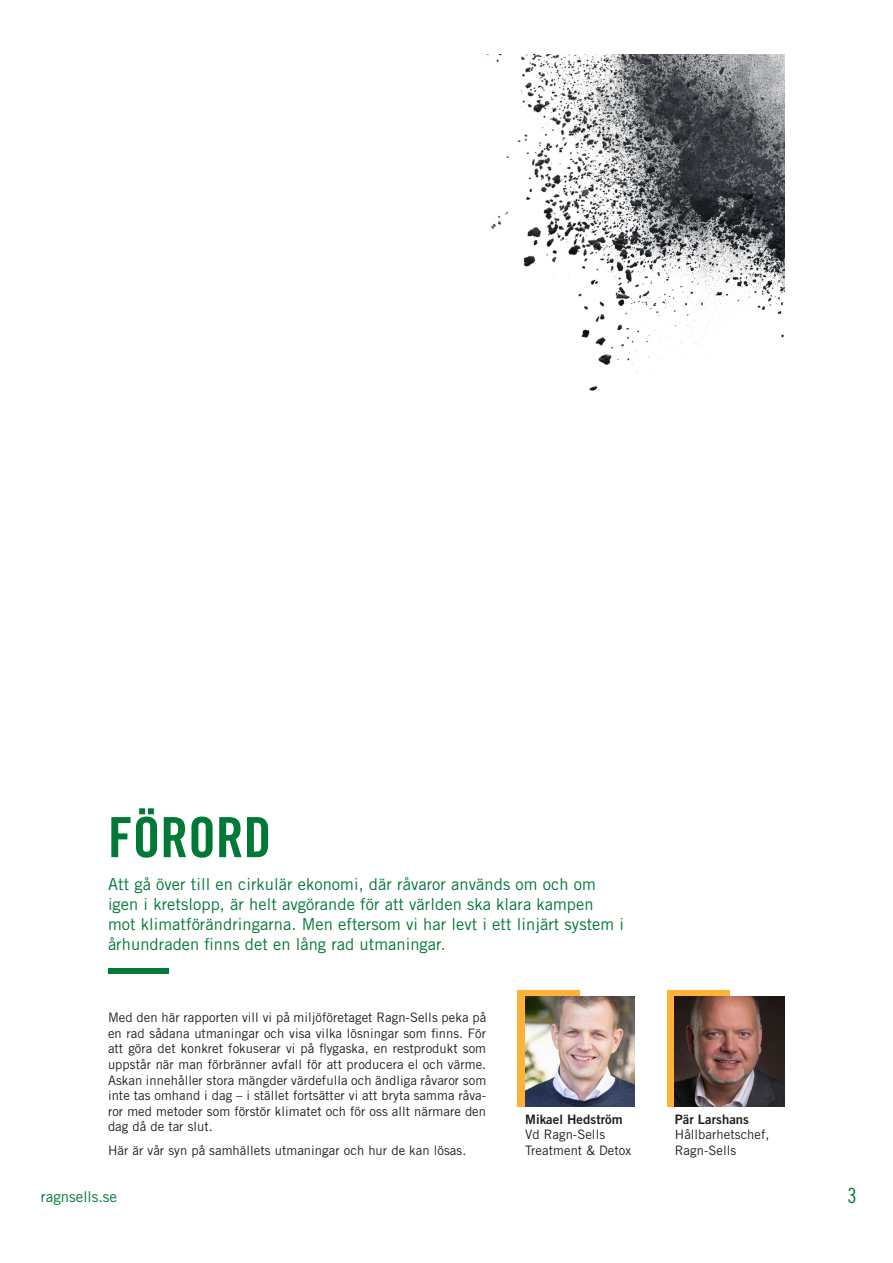
<style>
.page{position:relative;width:893px;height:1263px;background:#fff}
.page>*{position:absolute;margin:0;border:0;box-sizing:border-box;transform-origin:0 0}
.Rubrik_1{font:55.5px "Trade Gothic LT Std Bd Cn 20";color:#007836}
.t1{font:21px "Trade Gothic LT Std Cn 18";color:#007836}
.Ingress{font:16.5px/19.8px "Trade Gothic LT Std";letter-spacing:.005em;color:#007836}
.t2{font:15px "Trade Gothic LT Std";color:#007836}
.Brödtext{font:13.05px/15.6px "Trade Gothic LT Std";letter-spacing:.005em;color:#231f20;text-align:justify}
.t3{font:13.05px "Trade Gothic LT Std Bd 2";letter-spacing:.005em;color:#231f20}
.s1{font-family:"Trade Gothic LT Std Bd 2"}
</style>
<div class="page">
<div style="left:667px;top:990px;width:62px;height:116px;background:#ffb238"></div>
<div style="left:517px;top:990px;width:62px;height:116px;background:#ffb238"></div>
<img style="left:675px;top:997px;width:109px;height:109px">
<img style="left:525px;top:997px;width:109px;height:109px">
<img style="left:486px;top:54px;width:298px;height:337px">
<div style="left:108px;top:968px;width:60px;height:6px;background:#007836"></div>
<p class="Rubrik_1" style="left:108px;top:804px;width:165px">FÖRORD</p>
<p class="Ingress" style="left:108px;top:874px;width:518px">Att gå över till en cirkulär ekonomi, där råvaror används om och om igen i kretslopp, är helt avgörande för att världen ska klara kampen mot klimatförändringarna. Men eftersom vi har levt i ett linjärt system i århundraden finns det en lång rad utmaningar.</p>
<p class="Brödtext" style="left:108px;top:1009px;width:380px">Med den här rapporten vill vi på miljöföretaget Ragn-Sells peka på en rad sådana utmaningar och visa vilka lösningar som finns. För att göra det konkret fokuserar vi på flygaska, en restprodukt som uppstår när man förbränner avfall för att producera el och värme.<br>Askan innehåller stora mängder värdefulla och ändliga råvaror som inte tas omhand i dag – i stället fortsätter vi att bryta samma råva&shy;ror med metoder som förstör klimatet och för oss allt närmare den dag då de tar slut.</p>
<p class="Brödtext" style="left:108px;top:1142px;width:360px">Här är vår syn på samhällets utmaningar och hur de kan lösas.</p>
<p class="Brödtext" style="left:525px;top:1111px;width:108px;text-align:left"><span class="s1">Mikael Hedström<br></span>Vd Ragn-Sells<br>Treatment &amp; Detox</p>
<p class="t3" style="left:675px;top:1111px;width:76px">Pär Larshans</p>
<p class="Brödtext" style="left:675px;top:1127px;width:96px">Hållbarhetschef,</p>
<p class="Brödtext" style="left:675px;top:1142px;width:63px">Ragn-Sells</p>
<p class="t2" style="left:41px;top:1188px;width:78px">ragnsells.se</p>
<h2 class="t1" style="left:848px;top:1183px;width:11px">3</h2>
</div>
